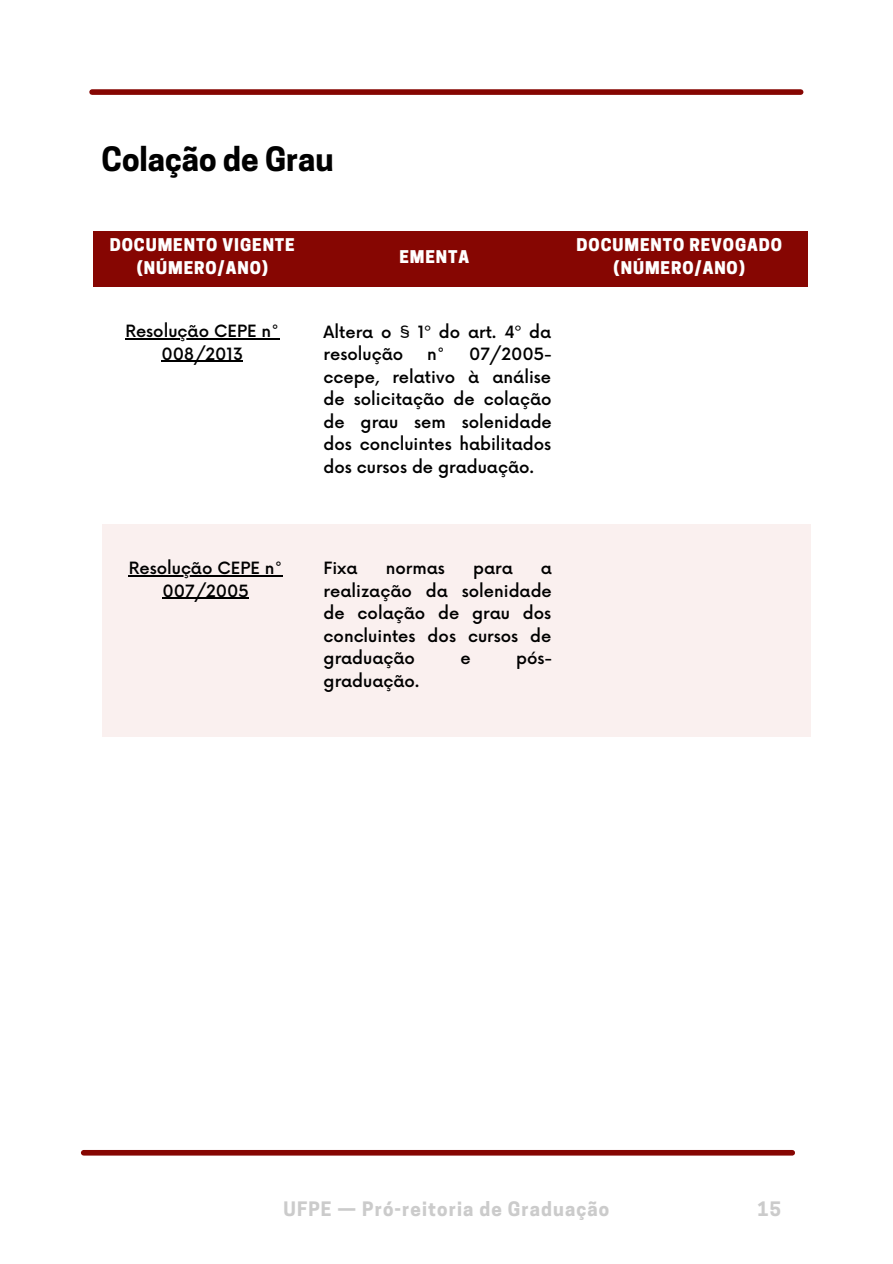
<style>
.page{position:relative;width:893px;height:1264px;background:#fff}
.page>*{position:absolute;margin:0;border:0;box-sizing:border-box;transform-origin:0 0}
.t1{font:700 31.5px "Cooper Hewitt";color:#000}
.t2{font:700 18.75px "Cooper Hewitt";letter-spacing:.06em;color:#cbcbcb}
.t3{font:500 16.5px/22.5px "Now";color:#000;text-align:center}
.t4{font:800 16.5px/22.5px "Cooper Hewitt";letter-spacing:.055em;color:#fff;text-align:center}
</style>
<div class="page">
<div style="left:93px;top:231px;width:714px;height:55px;background:#860602"></div>
<hr style="left:125px;top:338px;width:154px;height:1px;background:#000">
<hr style="left:161px;top:361px;width:82px;height:1px;background:#000">
<div style="left:92px;top:89px;width:708px;height:6px;background:#860602"></div>
<div style="left:84px;top:1149px;width:708px;height:6px;background:#860602"></div>
<div style="left:102px;top:524px;width:708px;height:212px;background:#faf0ef"></div>
<hr style="left:129px;top:575px;width:154px;height:1px;background:#000">
<hr style="left:162px;top:597px;width:87px;height:2px;background:#000">
<h1 class="t1" style="left:102px;top:147px;width:234px">Colação de Grau</h1>
<p class="t4" style="left:110px;top:236px;width:186px">DOCUMENTO VIGENTE (NÚMERO/ANO)</p>
<p class="t4" style="left:576px;top:236px;width:207px">DOCUMENTO REVOGADO (NÚMERO/ANO)</p>
<p class="t4" style="left:399px;top:247px;width:71px">EMENTA</p>
<p class="t3" style="left:125px;top:321px;width:155px">Resolução CEPE n°<br>008/2013</p>
<p class="t3" style="left:323px;top:321px;width:229px;text-align:left">Altera o § 1º do art. 4º da resolução</p>
<p class="t3" style="left:323px;top:344px;width:230px;text-align:justify;text-indent:145px">07/2005- ccepe, relativo à análise de solicitação de colação de grau sem solenidade dos concluintes habilitados dos cursos de graduação.</p>
<p class="t3" style="left:427px;top:344px;width:19px">n°</p>
<p class="t3" style="left:129px;top:558px;width:155px">Resolução CEPE n°<br>007/2005</p>
<p class="t3" style="left:323px;top:558px;width:36px">Fixa</p>
<p class="t3" style="left:386px;top:558px;width:61px">normas</p>
<p class="t3" style="left:473px;top:558px;width:41px">para</p>
<p class="t3" style="left:323px;top:558px;width:230px;text-align:justify;text-indent:217px">a realização da solenidade de colação de grau dos concluintes dos cursos de graduação</p>
<p class="t3" style="left:460px;top:648px;width:12px">e</p>
<p class="t3" style="left:516px;top:648px;width:38px">pós-</p>
<p class="t3" style="left:323px;top:670px;width:97px">graduação.</p>
<p class="t2" style="left:283px;top:1201px;width:327px">UFPE — Pró-reitoria de Graduação</p>
<p class="t2" style="left:757px;top:1201px;width:25px">15</p>
</div>
